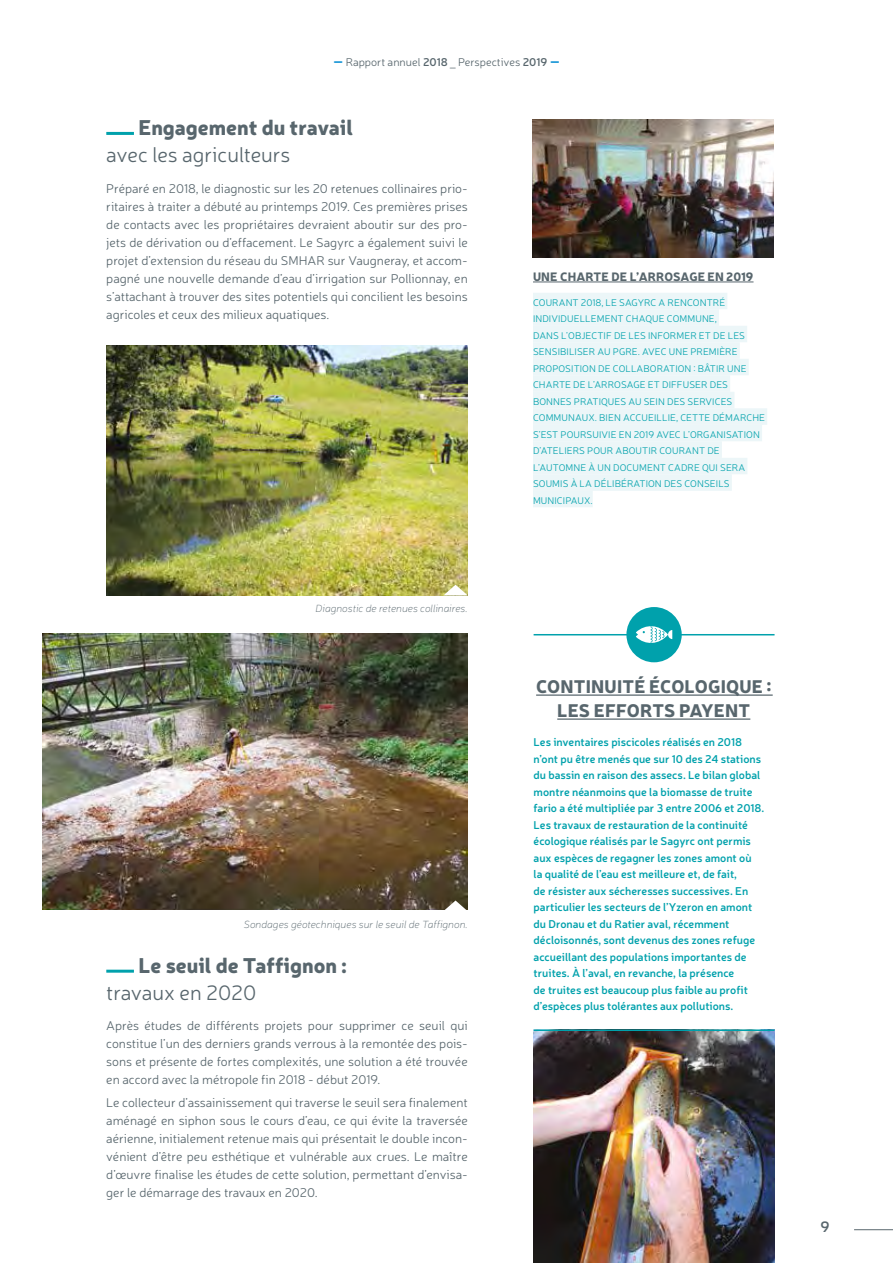
<style>
.page{position:relative;width:893px;height:1263px;background:#fff}
.page>*{position:absolute;margin:0;border:0;box-sizing:border-box;transform-origin:0 0}
.t1{font:900 21px "Neris";color:#58666d}
.t2{font:300 21px "Neris";color:#58666d}
.t3{font:900 18px/24px "Neris";letter-spacing:.01em;color:#58666d;text-align:center}
.t4{font:600 15px "Neris";color:#58666d}
.t5{font:300 12.75px/18px "Neris";color:#58666d;text-align:justify}
.t6{font:900 12px "Neris";letter-spacing:.01em;color:#58666d}
.t7{font:600 11.25px/16.5px "Neris";color:#00a1ac}
.t8{font:300 11.25px "Neris";color:#58666d}
.t9{font:italic 100 10.5px "Neris";color:#58666d}
.t10{font:300 9.75px/16.5px "Neris";letter-spacing:.01em;color:#00a1ac}
.s1{font-weight:600;font-size:15px;color:#008bd2}
.s2{font-weight:600}
</style>
<div class="page">
<hr style="left:854px;top:1229px;width:39px;height:1px;background:#58666d">
<img style="left:43px;top:633px;width:425px;height:277px">
<img style="left:106px;top:345px;width:362px;height:250px">
<hr style="left:106px;top:970px;width:28px;height:3px;background:#00a1ac">
<hr style="left:106px;top:132px;width:28px;height:3px;background:#00a1ac">
<img style="left:533px;top:119px;width:241px;height:138px">
<hr style="left:533px;top:282px;width:220px;height:1px;background:#58666d">
<div style="left:533px;top:293px;width:194px;height:16px;background:#ecf6f8"></div>
<div style="left:533px;top:309px;width:186px;height:17px;background:#ecf6f8"></div>
<div style="left:533px;top:326px;width:214px;height:16px;background:#ecf6f8"></div>
<div style="left:533px;top:342px;width:207px;height:17px;background:#ecf6f8"></div>
<div style="left:533px;top:359px;width:216px;height:16px;background:#ecf6f8"></div>
<div style="left:533px;top:375px;width:197px;height:17px;background:#ecf6f8"></div>
<div style="left:533px;top:392px;width:201px;height:16px;background:#ecf6f8"></div>
<div style="left:533px;top:408px;width:234px;height:17px;background:#ecf6f8"></div>
<div style="left:533px;top:425px;width:229px;height:16px;background:#ecf6f8"></div>
<div style="left:533px;top:441px;width:189px;height:17px;background:#ecf6f8"></div>
<div style="left:533px;top:458px;width:214px;height:16px;background:#ecf6f8"></div>
<div style="left:533px;top:474px;width:199px;height:17px;background:#ecf6f8"></div>
<div style="left:533px;top:491px;width:60px;height:16px;background:#ecf6f8"></div>
<img style="left:534px;top:1031px;width:240px;height:232px">
<hr style="left:536px;top:694px;width:237px;height:2px;background:#58666d">
<hr style="left:557px;top:718px;width:193px;height:2px;background:#58666d">
<hr style="left:534px;top:1029px;width:240px;height:2px;background:#00a1ac">
<hr style="left:534px;top:634px;width:240px;height:1px;background:#00a1ac">
<div style="left:626px;top:607px;width:56px;height:55px;background:#00a1ac;border-radius:50%"></div>
<svg style="left:636px;top:626px;width:36px;height:17px"></svg>
<svg style="left:443px;top:900px;width:25px;height:10px"></svg>
<svg style="left:443px;top:585px;width:25px;height:10px"></svg>
<p class="t8" style="left:333px;top:55px;width:228px"><span class="s1">–</span> Rapport annuel <span class="s2">2018</span> _ Perspectives <span class="s2">2019</span> <span class="s1">–</span></p>
<h1 class="t1" style="left:138px;top:112px;width:216px">Engagement du travail</h1>
<h1 class="t2" style="left:106px;top:141px;width:186px">avec les agriculteurs</h1>
<p class="t5" style="left:106px;top:179px;width:363px">Préparé en 2018, le diagnostic sur les 20 retenues collinaires prio&shy;ritaires à traiter a débuté au printemps 2019. Ces premières prises de contacts avec les propriétaires devraient aboutir sur des pro&shy;jets de dérivation ou d’effacement. Le Sagyrc a également suivi le projet d’extension du réseau du SMHAR sur Vaugneray, et accom&shy;pagné une nouvelle demande d’eau d’irrigation sur Pollionnay, en s’attachant à trouver des sites potentiels qui concilient les besoins agricoles et ceux des milieux aquatiques.</p>
<p class="t9" style="left:316px;top:602px;width:154px">Diagnostic de retenues collinaires.</p>
<p class="t9" style="left:244px;top:917px;width:225px">Sondages géotechniques sur le seuil de Taffignon.</p>
<h1 class="t1" style="left:138px;top:950px;width:210px">Le seuil de Taffignon :</h1>
<h1 class="t2" style="left:106px;top:979px;width:152px">travaux en 2020</h1>
<p class="t5" style="left:106px;top:1016px;width:363px">Après études de différents projets pour supprimer ce seuil qui constitue l’un des derniers grands verrous à la remontée des pois&shy;sons et présente de fortes complexités, une solution a été trouvée en accord avec la métropole fin 2018 - début 2019.</p>
<p class="t5" style="left:106px;top:1093px;width:363px">Le collecteur d’assainissement qui traverse le seuil sera finalement aménagé en siphon sous le cours d’eau, ce qui évite la traversée aérienne, initialement retenue mais qui présentait le double incon&shy;vénient d’être peu esthétique et vulnérable aux crues. Le maître d’œuvre finalise les études de cette solution, permettant d’envisa&shy;ger le démarrage des travaux en 2020.</p>
<p class="t6" style="left:533px;top:267px;width:222px">UNE CHARTE DE L’ARROSAGE EN 2019</p>
<p class="t10" style="left:533px;top:294px;width:234px">COURANT 2018, LE SAGYRC A RENCONTRÉ INDIVIDUELLEMENT CHAQUE COMMUNE,<br>DANS L’OBJECTIF DE LES INFORMER ET DE LES SENSIBILISER AU PGRE. AVEC UNE PREMIÈRE PROPOSITION DE COLLABORATION : BÂTIR UNE CHARTE DE L’ARROSAGE ET DIFFUSER DES BONNES PRATIQUES AU SEIN DES SERVICES COMMUNAUX. BIEN ACCUEILLIE, CETTE DÉMARCHE S’EST POURSUIVIE EN 2019 AVEC L’ORGANISATION D’ATELIERS POUR ABOUTIR COURANT DE L’AUTOMNE À UN DOCUMENT CADRE QUI SERA SOUMIS À LA DÉLIBÉRATION DES CONSEILS MUNICIPAUX.</p>
<h2 class="t3" style="left:536px;top:673px;width:237px">CONTINUITÉ ÉCOLOGIQUE :<br>LES EFFORTS PAYENT</h2>
<p class="t7" style="left:534px;top:733px;width:232px">Les inventaires piscicoles réalisés en 2018 n’ont pu être menés que sur 10 des 24 stations du bassin en raison des assecs. Le bilan global montre néanmoins que la biomasse de truite fario a été multipliée par 3 entre 2006 et 2018.<br>Les travaux de restauration de la continuité écologique réalisés par le Sagyrc ont permis aux espèces de regagner les zones amont où<br>la qualité de l’eau est meilleure et, de fait,<br>de résister aux sécheresses successives. En particulier les secteurs de l’Yzeron en amont du Dronau et du Ratier aval, récemment décloisonnés, sont devenus des zones refuge accueillant des populations importantes de truites. À l’aval, en revanche, la présence<br>de truites est beaucoup plus faible au profit d’espèces plus tolérantes aux pollutions.</p>
<p class="t4" style="left:821px;top:1216px;width:11px">9</p>
</div>
